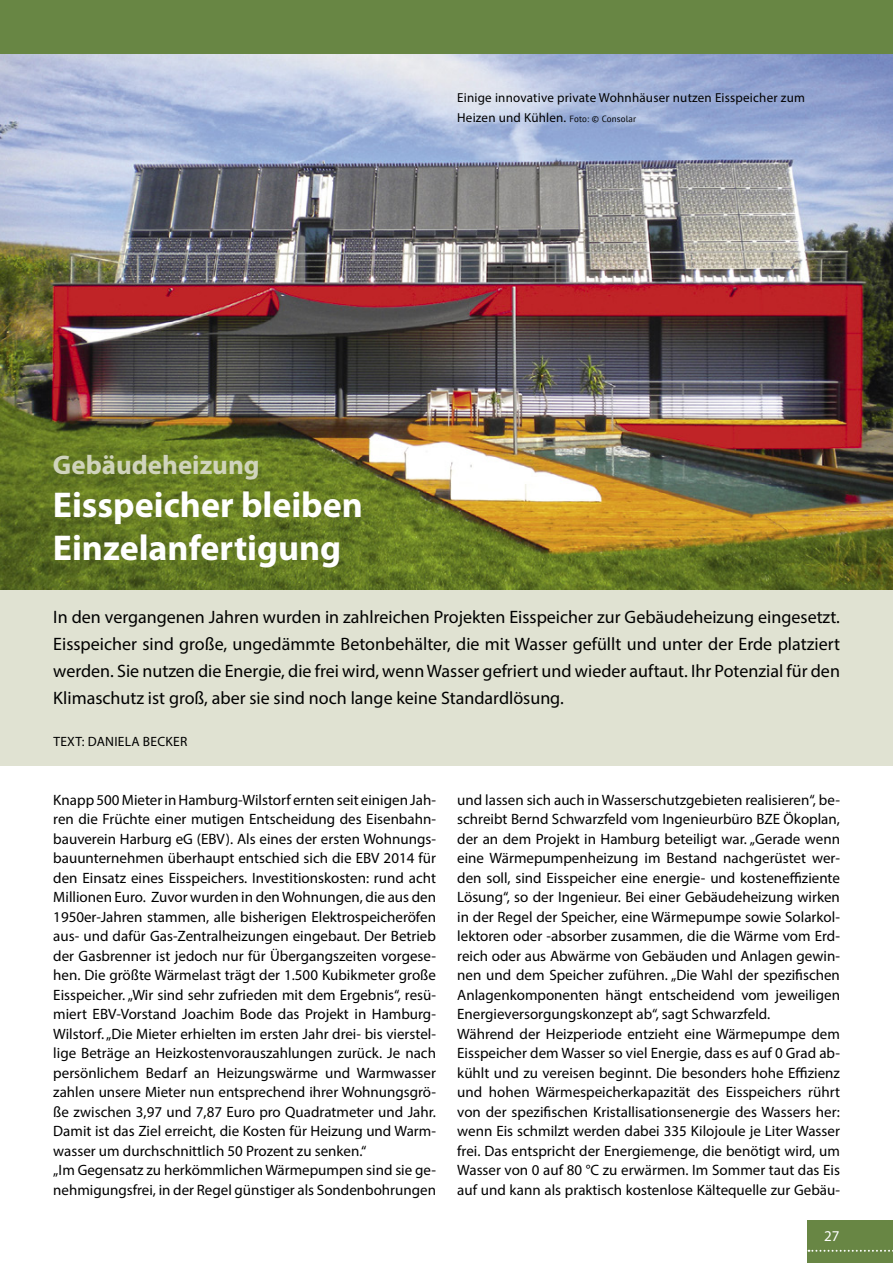
<style>
.page{position:relative;width:893px;height:1263px;background:#fff}
.page>*{position:absolute;margin:0;border:0;box-sizing:border-box;transform-origin:0 0}
.t1{font:700 36px/43.2px "Myriad Pro";color:#fff}
.t2{font:700 27px "Myriad Pro";color:#d0d4bc}
.t3{font:18px/27px "Myriad Pro";color:#000;text-align:justify}
.t4{font:15px/19.5px "Myriad Pro";color:#000}
.t5{font:15px "Myriad Pro";color:#fff}
.t6{font:13.5px "Myriad Pro";letter-spacing:.02em;color:#000}
.t7{font:13.05px/19.5px "Myriad Pro";letter-spacing:.015em;color:#000}
.s1{font-family:"PT Sans";font-size:9px}
</style>
<div class="page">
<div style="left:0;top:0;width:893px;height:54px;background:#688644"></div>
<div style="left:0;top:590px;width:893px;height:175px;background:#e0e2d2"></div>
<img style="left:0;top:54px;width:893px;height:536px">
<div style="left:808px;top:1220px;width:85px;height:43px;background:#688644"></div>
<svg style="left:808px;top:1250px;width:85px;height:2px"></svg>
<p class="t7" style="left:457px;top:88px;width:349px">Einige innovative private Wohnhäuser nutzen Eisspeicher zum<br>Heizen und Kühlen. <span class="s1">Foto: © Consolar</span></p>
<h2 class="t2" style="left:53px;top:447px;width:208px">Gebäudeheizung</h2>
<h1 class="t1" style="left:53px;top:482px;width:312px">Eisspeicher bleiben<br>Einzelanfertigung</h1>
<p class="t3" style="left:53px;top:603px;width:788px">In den vergangenen Jahren wurden in zahlreichen Projekten Eisspeicher zur Gebäudeheizung eingesetzt.<br>Eisspeicher sind große, ungedämmte Betonbehälter, die mit Wasser gefüllt und unter der Erde platziert werden. Sie nutzen die Energie, die frei wird, wenn Wasser gefriert und wieder auftaut. Ihr Potenzial für den Klimaschutz ist groß, aber sie sind noch lange keine Standardlösung.</p>
<p class="t6" style="left:53px;top:733px;width:135px">TEXT: DANIELA BECKER</p>
<p class="t4" style="left:53px;top:789px;width:384px">Knapp 500 Mieter in Hamburg-Wilstorf ernten seit einigen Jah&shy;ren die Früchte einer mutigen Entscheidung des Eisenbahn&shy;bauverein Harburg eG (EBV). Als eines der ersten Wohnungs&shy;bauunternehmen überhaupt entschied sich die EBV 2014 für den Einsatz eines Eisspeichers. Investitionskosten: rund acht Millionen Euro. Zuvor wurden in den Wohnungen, die aus den 1950er-Jahren stammen, alle bisherigen Elektrospeicheröfen aus- und dafür Gas-Zentralheizungen eingebaut. Der Betrieb der Gasbrenner ist jedoch nur für Übergangszeiten vorgese&shy;hen. Die größte Wärmelast trägt der 1.500 Kubikmeter große Eisspeicher. „Wir sind sehr zufrieden mit dem Ergebnis“, resü&shy;miert EBV-Vorstand Joachim Bode das Projekt in Hamburg-Wilstorf. „Die Mieter erhielten im ersten Jahr drei- bis vierstel&shy;lige Beträge an Heizkostenvorauszahlungen zurück. Je nach persönlichem Bedarf an Heizungswärme und Warmwasser zahlen unsere Mieter nun entsprechend ihrer Wohnungsgrö&shy;ße zwischen 3,97 und 7,87 Euro pro Quadratmeter und Jahr.<br>Damit ist das Ziel erreicht, die Kosten für Heizung und Warm&shy;wasser um durchschnittlich 50 Prozent zu senken.“<br>„Im Gegensatz zu herkömmlichen Wärmepumpen sind sie ge&shy;nehmigungsfrei, in der Regel günstiger als Sondenbohrungen</p>
<p class="t4" style="left:457px;top:789px;width:384px">und lassen sich auch in Wasserschutzgebieten realisieren“, be&shy;schreibt Bernd Schwarzfeld vom Ingenieurbüro BZE Ökoplan, der an dem Projekt in Hamburg beteiligt war. „Gerade wenn eine Wärmepumpenheizung im Bestand nachgerüstet wer&shy;den soll, sind Eisspeicher eine energie- und kosteneffiziente Lösung“, so der Ingenieur. Bei einer Gebäudeheizung wirken in der Regel der Speicher, eine Wärmepumpe sowie Solarkol&shy;lektoren oder -absorber zusammen, die die Wärme vom Erd&shy;reich oder aus Abwärme von Gebäuden und Anlagen gewin&shy;nen und dem Speicher zuführen. „Die Wahl der spezifischen Anlagenkomponenten hängt entscheidend vom jeweiligen Energieversorgungskonzept ab“, sagt Schwarzfeld.<br>Während der Heizperiode entzieht eine Wärmepumpe dem Eisspeicher dem Wasser so viel Energie, dass es auf 0 Grad ab&shy;kühlt und zu vereisen beginnt. Die besonders hohe Effizienz und hohen Wärmespeicherkapazität des Eisspeichers rührt von der spezifischen Kristallisationsenergie des Wassers her: wenn Eis schmilzt werden dabei 335 Kilojoule je Liter Wasser frei. Das entspricht der Energiemenge, die benötigt wird, um Wasser von 0 auf 80 °C zu erwärmen. Im Sommer taut das Eis auf und kann als praktisch kostenlose Kältequelle zur Gebäu-</p>
<p class="t5" style="left:824px;top:1226px;width:17px">27</p>
</div>
